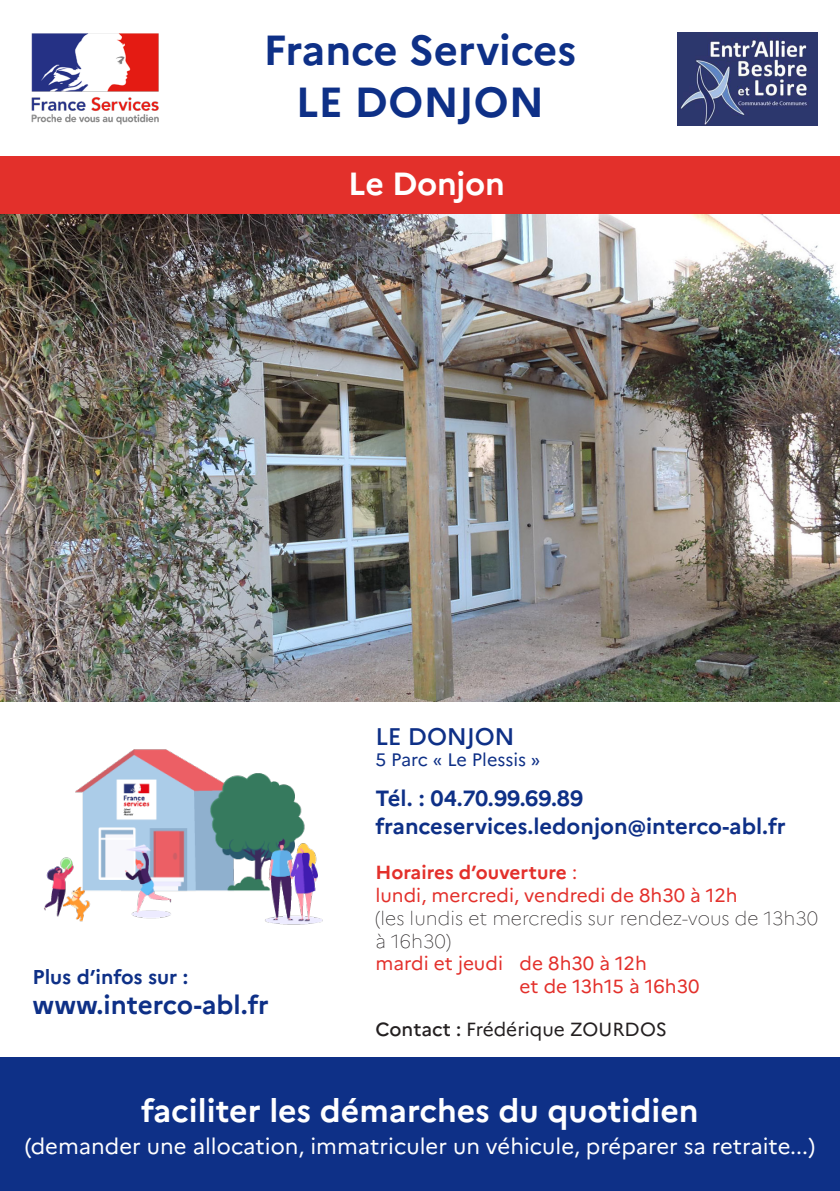
<style>
.page{position:relative;width:840px;height:1191px;background:#fff}
.page>*{position:absolute;margin:0;border:0;box-sizing:border-box;transform-origin:0 0}
.t1{font:700 42px "Marianne";color:#0e3087}
.t2{font:700 32px "Marianne";color:#fff}
.t3{font:700 26px "Marianne";color:#0e3087}
.t4{font:500 24px "Marianne";letter-spacing:-.01em;color:#0e3087}
.t5{font:22px "Marianne";color:#fff}
.t6{font:700 22px "Marianne";color:#0e3087}
.t7{font:700 20px "Marianne";color:#0e3087}
.t8{font:19px "Marianne";color:#e3302b}
.t9{font:100 19px/22.8px "Marianne";color:#231f20}
.t10{font:19px "Marianne";color:#231f20}
.t11{font:700 19px "Marianne";color:#e3302b}
.t12{font:18px "Marianne";letter-spacing:-.005em;color:#0e3087}
.s1{font-weight:400}
.s2{font-weight:500}
</style>
<div class="page">
<img style="left:31px;top:33px;width:128px;height:92px">
<div style="left:0;top:1057px;width:839px;height:134px;background:#0e3087"></div>
<div style="left:0;top:156px;width:839px;height:59px;background:#e3302b"></div>
<img style="left:677px;top:32px;width:139px;height:94px">
<img style="left:0;top:215px;width:839px;height:486px">
<img style="left:44px;top:749px;width:279px;height:176px">
<p class="t1" style="left:263px;top:25px;width:314px">France Services</p>
<p class="t1" style="left:295px;top:77px;width:250px">LE DONJON</p>
<p class="t2" style="left:348px;top:164px;width:158px">Le Donjon</p>
<p class="t7" style="left:33px;top:964px;width:157px">Plus d’infos sur :</p>
<p class="t3" style="left:33px;top:988px;width:237px">www.interco-abl.fr</p>
<p class="t4" style="left:375px;top:721px;width:141px">LE DONJON</p>
<p class="t12" style="left:375px;top:749px;width:166px">5 Parc « Le Plessis »</p>
<p class="t6" style="left:375px;top:785px;width:209px">Tél. : 04.70.99.69.89</p>
<p class="t6" style="left:375px;top:813px;width:411px">franceservices.ledonjon@interco-abl.fr</p>
<p class="t11" style="left:375px;top:861px;width:203px">Horaires d’ouverture <span class="s1">:</span></p>
<p class="t8" style="left:375px;top:883px;width:363px">lundi, mercredi, vendredi de 8h30 à 12h</p>
<p class="t9" style="left:375px;top:906px;width:444px">(les lundis et mercredis sur rendez-vous de 13h30 à 16h30)</p>
<p class="t8" style="left:375px;top:952px;width:273px">mardi et jeudi de 8h30 à 12h</p>
<p class="t8" style="left:519px;top:975px;width:181px">et de 13h15 à 16h30</p>
<p class="t10" style="left:375px;top:1017px;width:293px"><span class="s2">Contact :</span> Frédérique ZOURDOS</p>
<p class="t2" style="left:141px;top:1090px;width:558px">faciliter les démarches du quotidien</p>
<p class="t5" style="left:25px;top:1132px;width:791px">(demander une allocation, immatriculer un véhicule, préparer sa retraite...)</p>
</div>
